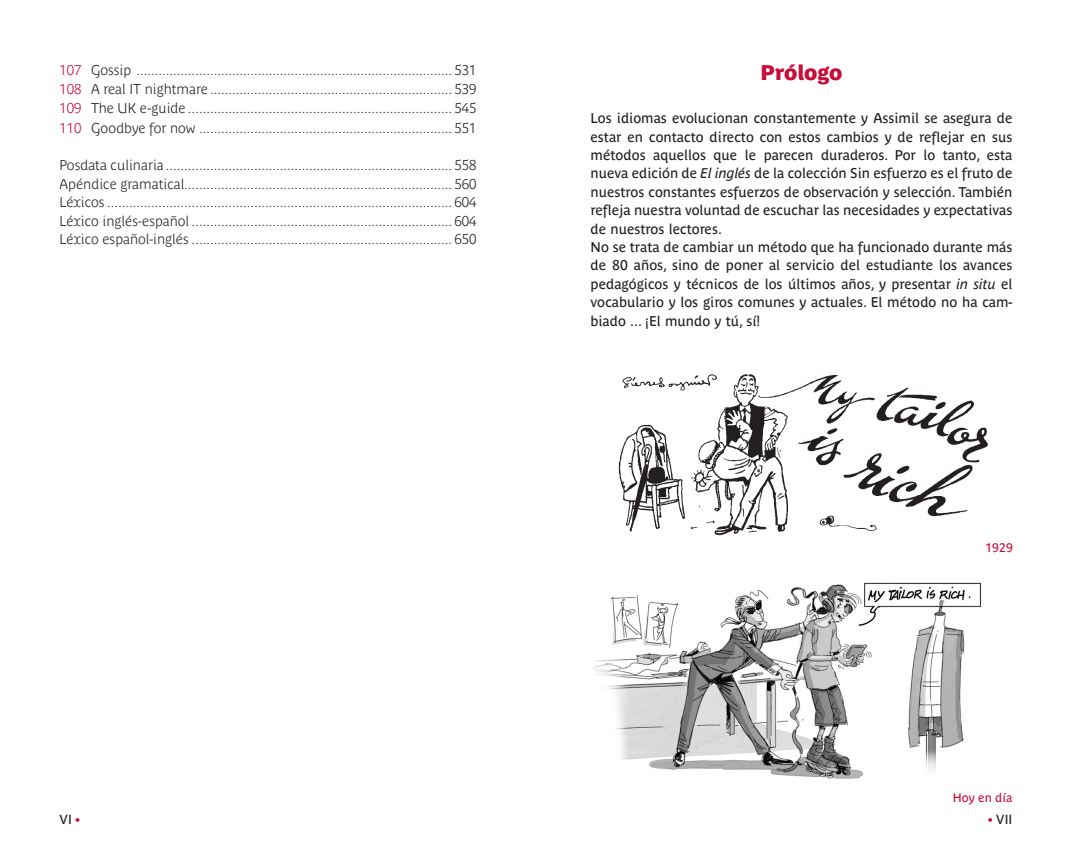
<style>
.page{position:relative;width:1072px;height:859px;background:#fff}
.page>*{position:absolute;margin:0;border:0;box-sizing:border-box;transform-origin:0 0}
.t1{font:21px "Parisine Plus Pro Sombre";letter-spacing:-.005em;color:#c80d3a}
.t2{font:700 14px/18.4px "Parisine Plus Pro Clair";color:#231f20;text-align:justify}
.t3{font:14px/18.4px "Parisine Plus Pro";color:#231f20}
.t4{font:13.12px "Parisine Plus Pro";color:#231f20}
.t5{font:12.25px "Parisine Plus Pro";color:#c80d3a}
.s1{color:#c80d3a}
.s2{font-weight:700;color:#c80d3a}
.s3{font-style:italic}
</style>
<div class="page">
<img style="left:593px;top:582px;width:388px;height:197px">
<img style="left:618px;top:374px;width:370px;height:162px">
<p class="t2" style="left:60px;top:59px;width:418px;line-height:19.2px"><span class="s1">107</span> Gossip ...................................................................................... 531<br><span class="s1">108</span> A real IT nightmare .................................................................. 539<br><span class="s1">109</span> The UK e-guide ........................................................................ 545<br><span class="s1">110</span> Goodbye for now ..................................................................... 551</p>
<p class="t2" style="left:60px;top:155px;width:418px">Posdata culinaria .............................................................................. 558<br>Apéndice gramatical......................................................................... 560<br>Léxicos .............................................................................................. 604<br>Léxico inglés-español ....................................................................... 604<br>Léxico español-inglés ....................................................................... 650</p>
<p class="t4" style="left:60px;top:808px;width:22px">VI <span class="s2">•</span></p>
<p class="t1" style="left:760px;top:57px;width:83px">Prólogo</p>
<p class="t3" style="left:590px;top:108px;width:423px">Los idiomas evolucionan constantemente y Assimil se asegura de estar en contacto directo con estos cambios y de reflejar en sus métodos aquellos que le parecen duraderos. Por lo tanto, esta nueva edición de <span class="s3">El inglés</span> de la colección Sin esfuerzo es el fruto de nuestros constantes esfuerzos de observación y selección. También refleja nuestra voluntad de escuchar las necesidades y expectativas de nuestros lectores.<br>No se trata de cambiar un método que ha funcionado durante más de 80 años, sino de poner al servicio del estudiante los avances pedagógicos y técnicos de los últimos años, y presentar <span class="s3">in situ</span> el vocabulario y los giros comunes y actuales. El método no ha cam&shy;biado ... ¡El mundo y tú, sí!</p>
<p class="t5" style="left:985px;top:538px;width:29px">1929</p>
<p class="t5" style="left:952px;top:788px;width:61px">Hoy en día</p>
<p class="t4" style="left:988px;top:808px;width:26px"><span class="s2">•</span> VII</p>
</div>
